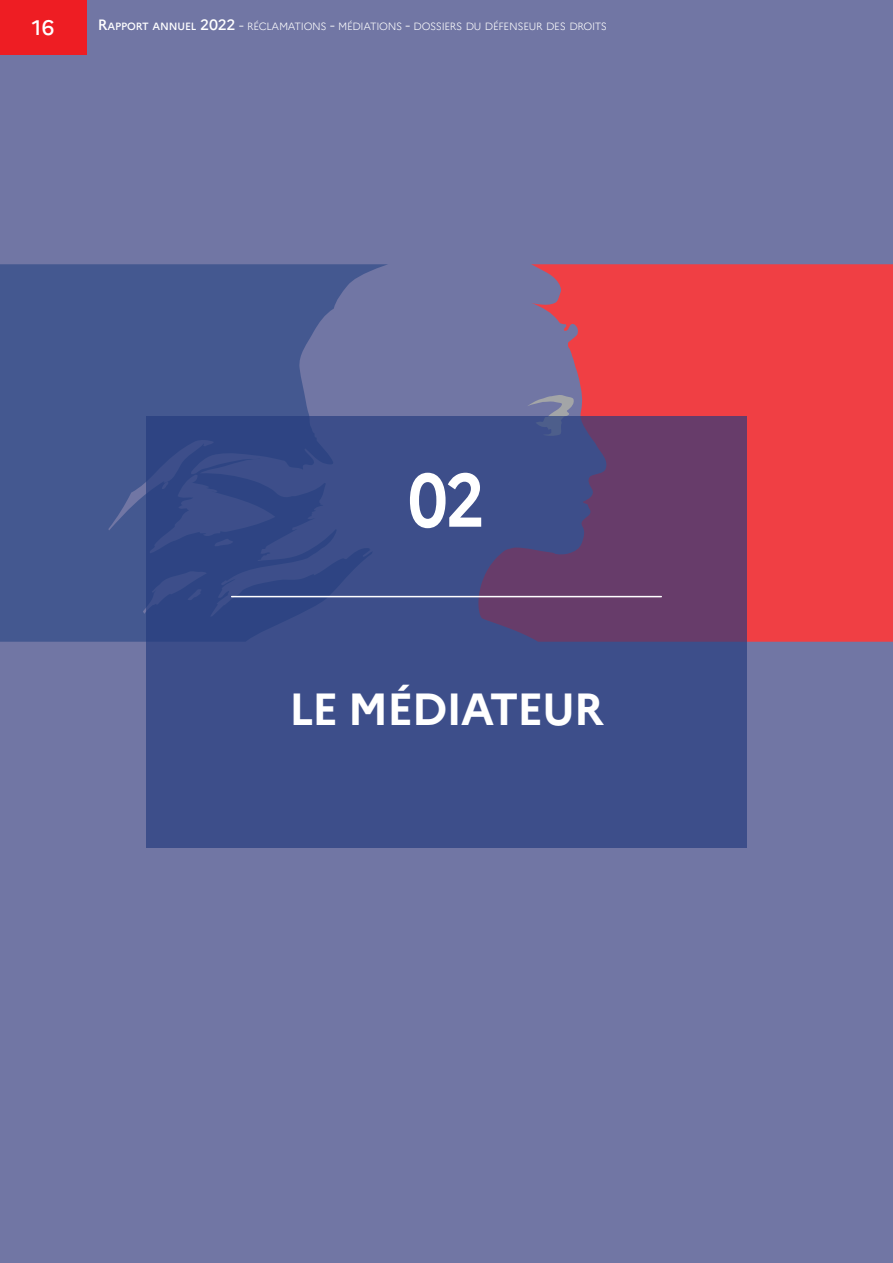
<style>
.page{position:relative;width:893px;height:1263px;background:#7176a4}
.page>*{position:absolute;margin:0;border:0;box-sizing:border-box;transform-origin:0 0}
.t1{font:700 75px "Marianne";color:#fff;scale:.88 1}
.t2{font:700 45px "Marianne";letter-spacing:-.03em;color:#fff}
.t3{font:500 21px "Marianne";color:#fff}
.t4{font:300 10.5px "Marianne";letter-spacing:-.03em;color:#fff}
.s1{font-weight:500;font-size:15px}
.s2{font-weight:500}
.s3{font-size:15px}
</style>
<div class="page">
<svg style="left:0;top:264px;width:388px;height:378px;background:#495b92"></svg>
<div style="left:531px;top:264px;width:362px;height:378px;background:#f03f44"></div>
<svg style="left:528px;top:394px;width:47px;height:22px"></svg>
<div style="left:0;top:0;width:86px;height:54px;background:#ee1d23"></div>
<svg style="left:146px;top:416px;width:600px;height:431px;background:#424a83"></svg>
<hr style="left:232px;top:596px;width:429px;height:1px;background:#fff">
<h3 class="t3" style="left:32px;top:15px;width:24px">16</h3>
<p class="t4" style="left:98px;top:20px;width:511px"><span class="s1">R</span><span class="s2">APPORT ANNUEL</span> <span class="s1">2022</span> <span class="s3">-</span> RÉCLAMATIONS <span class="s3">-</span> MÉDIATIONS <span class="s3">-</span> DOSSIERS DU DÉFENSEUR DES DROITS</p>
<h1 class="t1" style="left:408px;top:454px;width:89px">02</h1>
<h2 class="t2" style="left:289px;top:681px;width:316px">LE MÉDIATEUR</h2>
</div>
